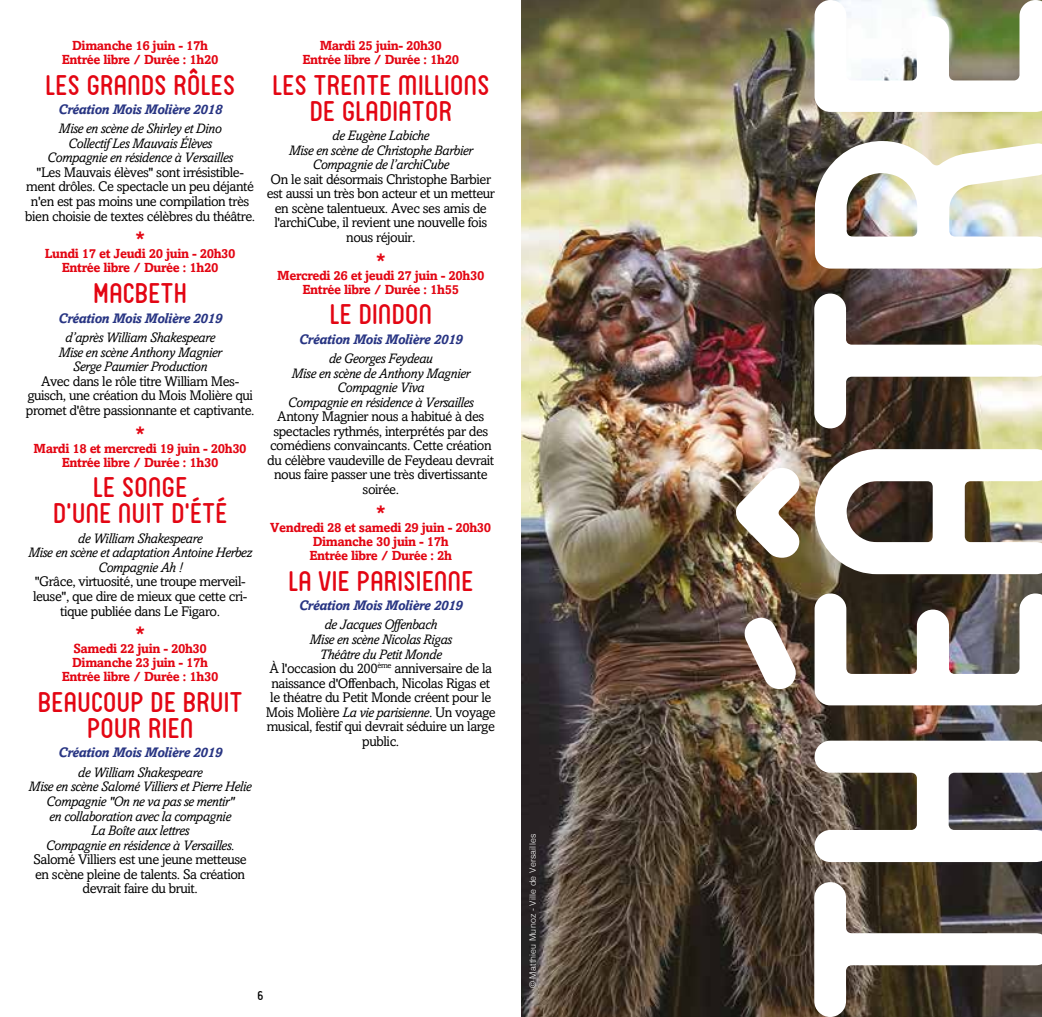
<style>
.page{position:relative;width:1042px;height:1017px;background:#fff}
.page>*{position:absolute;margin:0;border:0;box-sizing:border-box;transform-origin:0 0}
.t1{font:27.12px/25.9px "FV Almelo";letter-spacing:.02em;color:#e30613;text-align:center}
.t2{font:700 17.5px "Amasis";color:#e30613}
.t3{font:14px/14.5px "Amasis";letter-spacing:-.03em;color:#000;text-align:center}
.t4{font:italic 14px/14.5px "Amasis";letter-spacing:-.03em;color:#000;text-align:center}
.t5{font:italic 700 14px "Amasis";letter-spacing:-.03em;color:#283583}
.t6{font:700 13.12px/14px "Amasis";letter-spacing:-.03em;color:#e30613;text-align:center}
.t7{font:12.25px "FV Almelo";color:#000}
.t8{font:300 8.75px "Helvetica";letter-spacing:.02em;color:#fff}
.s1{font-style:italic}
</style>
<div class="page">
<img style="left:521px;top:0;width:214px;height:1017px">
<img style="left:735px;top:0;width:307px;height:1017px">
<p class="t6" style="left:62px;top:38px;width:158px">Dimanche 16 juin - 17h<br>Entrée libre / Durée : 1h20</p>
<h1 class="t1" style="left:46px;top:70px;width:191px">LES GRANDS RÔLES</h1>
<p class="t5" style="left:58px;top:101px;width:166px">Création Mois Molière 2018</p>
<p class="t4" style="left:47px;top:121px;width:187px">Mise en scène de Shirley et Dino<br>Collectif Les Mauvais Élèves<br>Compagnie en résidence à Versailles</p>
<p class="t3" style="left:25px;top:165px;width:232px">"Les Mauvais élèves" sont irrésistible&shy;ment drôles. Ce spectacle un peu déjanté n'en est pas moins une compilation très bien choisie de textes célèbres du théâtre.</p>
<p class="t2" style="left:135px;top:228px;width:11px">*</p>
<p class="t6" style="left:45px;top:247px;width:192px">Lundi 17 et Jeudi 20 juin - 20h30<br>Entrée libre / Durée : 1h20</p>
<h1 class="t1" style="left:93px;top:279px;width:95px">MACBETH</h1>
<p class="t5" style="left:58px;top:309px;width:166px">Création Mois Molière 2019</p>
<p class="t4" style="left:58px;top:330px;width:165px">d’après William Shakespeare<br>Mise en scène Anthony Magnier<br>Serge Paumier Production</p>
<p class="t3" style="left:26px;top:374px;width:230px">Avec dans le rôle titre William Mes&shy;guisch, une création du Mois Molière qui promet d'être passionnante et captivante.</p>
<p class="t2" style="left:135px;top:422px;width:11px">*</p>
<p class="t6" style="left:34px;top:441px;width:214px">Mardi 18 et mercredi 19 juin - 20h30<br>Entrée libre / Durée : 1h30</p>
<h1 class="t1" style="left:53px;top:473px;width:176px">LE SONGE<br>D’UNE NUIT D’ÉTÉ</h1>
<p class="t4" style="left:28px;top:531px;width:226px">de William Shakespeare<br>Mise en scène et adaptation Antoine Herbez<br>Compagnie Ah !</p>
<p class="t3" style="left:33px;top:574px;width:216px">"Grâce, virtuosité, une troupe merveil&shy;leuse", que dire de mieux que cette cri&shy;tique publiée dans Le Figaro.</p>
<p class="t2" style="left:135px;top:623px;width:11px">*</p>
<p class="t6" style="left:62px;top:642px;width:158px">Samedi 22 juin - 20h30<br>Dimanche 23 juin - 17h<br>Entrée libre / Durée : 1h30</p>
<h1 class="t1" style="left:38px;top:688px;width:206px">BEAUCOUP DE BRUIT<br>POUR RIEN</h1>
<p class="t5" style="left:58px;top:744px;width:166px">Création Mois Molière 2019</p>
<p class="t4" style="left:29px;top:765px;width:225px">de William Shakespeare<br>Mise en scène Salomé Villiers et Pierre Helie<br>Compagnie "On ne va pas se mentir"<br>en collaboration avec la compagnie<br>La Boîte aux lettres<br>Compagnie en résidence à Versailles.</p>
<p class="t3" style="left:34px;top:852px;width:215px">Salomé Villiers est une jeune metteuse en scène pleine de talents. Sa création devrait faire du bruit.</p>
<p class="t6" style="left:302px;top:38px;width:158px">Mardi 25 juin- 20h30<br>Entrée libre / Durée : 1h20</p>
<h1 class="t1" style="left:272px;top:70px;width:218px">LES TRENTE MILLIONS<br>DE GLADIATOR</h1>
<p class="t4" style="left:289px;top:128px;width:185px">de Eugène Labiche<br>Mise en scène de Christophe Barbier<br>Compagnie de l’archiCube</p>
<p class="t3" style="left:267px;top:172px;width:230px">On le sait désormais Christophe Barbier est aussi un très bon acteur et un metteur en scène talentueux. Avec ses amis de l'archiCube, il revient une nouvelle fois nous réjouir.</p>
<p class="t2" style="left:376px;top:249px;width:11px">*</p>
<p class="t6" style="left:277px;top:268px;width:209px">Mercredi 26 et jeudi 27 juin - 20h30<br>Entrée libre / Durée : 1h55</p>
<h1 class="t1" style="left:330px;top:300px;width:104px">LE DINDON</h1>
<p class="t5" style="left:299px;top:331px;width:166px">Création Mois Molière 2019</p>
<p class="t4" style="left:288px;top:351px;width:187px">de Georges Feydeau<br>Mise en scène de Anthony Magnier<br>Compagnie Viva<br>Compagnie en résidence à Versailles</p>
<p class="t3" style="left:267px;top:409px;width:229px">Antony Magnier nous a habitué à des spectacles rythmés, interprétés par des comédiens convaincants. Cette création du célèbre vaudeville de Feydeau devrait nous faire passer une très divertissante soirée.</p>
<p class="t2" style="left:376px;top:501px;width:11px">*</p>
<p class="t6" style="left:270px;top:520px;width:222px">Vendredi 28 et samedi 29 juin - 20h30<br>Dimanche 30 juin - 17h<br>Entrée libre / Durée : 2h</p>
<h1 class="t1" style="left:288px;top:566px;width:186px">LA VIE PARISIENNE</h1>
<p class="t5" style="left:299px;top:597px;width:166px">Création Mois Molière 2019</p>
<p class="t3" style="left:266px;top:617px;width:231px"><span class="s1">de Jacques Offenbach<br>Mise en scène Nicolas Rigas<br>Théâtre du Petit Monde<br></span>À l'occasion du 200<sup>ème</sup> anniversaire de la naissance d'Offenbach, Nicolas Rigas et le théatre du Petit Monde créent pour le<br>Mois Molière <span class="s1">La vie parisienne</span>. Un voyage musical, festif qui devrait séduire un large public.</p>
<p class="t7" style="left:257px;top:988px;width:7px">6</p>
<p class="t8" style="left:525px;top:988px;width:156px;rotate:-90deg">© Matthieu Munoz - Ville de Versailles</p>
</div>
